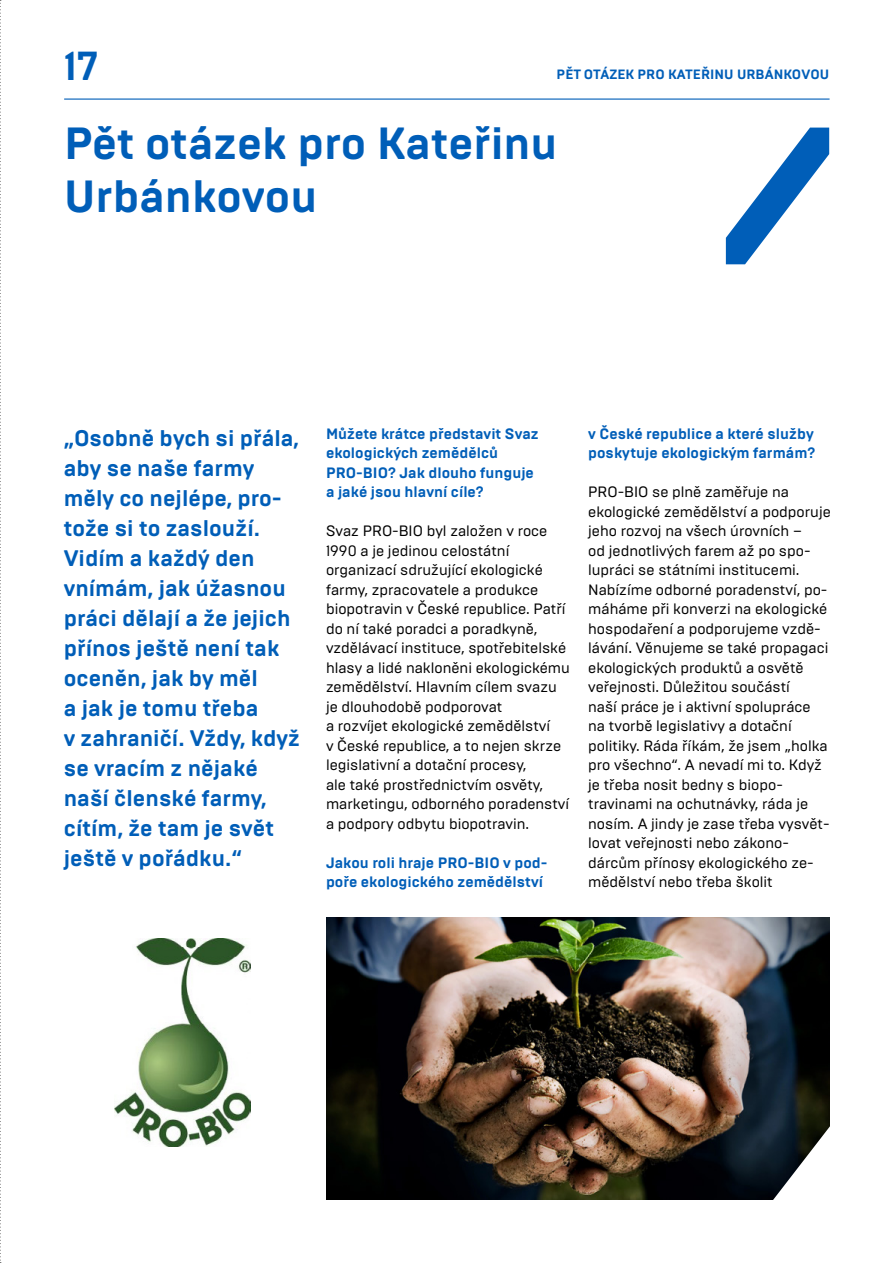
<style>
.page{position:relative;width:893px;height:1263px;background:#fff}
.page>*{position:absolute;margin:0;border:0;box-sizing:border-box;transform-origin:0 0}
.t1{font:700 45px/52.5px "Brutal Type";color:#005eb8}
.t2{font:700 40.5px "Brutal Type";color:#005eb8}
.t3{font:700 22.5px/30px "Brutal Type";color:#005eb8}
.t4{font:15px/19.5px "Brutal Type";color:#000}
.t5{font:700 15px/19.5px "Brutal Type";color:#005eb8}
.t6{font:700 13.5px "Brutal Type";letter-spacing:.005em;color:#005eb8}
</style>
<div class="page">
<svg style="left:726px;top:128px;width:103px;height:136px"></svg>
<img style="left:114px;top:938px;width:137px;height:208px">
<img style="left:326px;top:917px;width:503px;height:282px">
<svg style="left:773px;top:1125px;width:57px;height:75px"></svg>
<hr style="left:64px;top:99px;width:766px;height:1px;background:#005eb8">
<svg style="left:0;top:0;width:1px;height:1263px"></svg>
<h2 class="t2" style="left:64px;top:41px;width:36px">17</h2>
<p class="t6" style="left:557px;top:66px;width:274px">PĚT OTÁZEK PRO KATEŘINU URBÁNKOVOU</p>
<h1 class="t1" style="left:64px;top:117px;width:495px">Pět otázek pro Kateřinu<br>Urbánkovou</h1>
<p class="t3" style="left:64px;top:423px;width:238px">„Osobně bych si přála, aby se naše farmy měly co nejlépe, pro&shy;tože si to zaslouží.<br>Vidím a každý den vnímám, jak úžasnou práci dělají a že jejich přínos ještě není tak oceněn, jak by měl<br>a jak je tomu třeba<br>v zahraničí. Vždy, když se vracím z nějaké naší členské farmy, cítím, že tam je svět ještě v pořádku.“</p>
<p class="t5" style="left:326px;top:424px;width:214px">Můžete krátce představit Svaz ekologických zemědělců<br>PRO-BIO? Jak dlouho funguje a jaké jsou hlavní cíle?</p>
<p class="t4" style="left:326px;top:521px;width:245px">Svaz PRO-BIO byl založen v roce 1990 a je jedinou celostátní organizací sdružující ekologické farmy, zpracovatele a produkce biopotravin v České republice. Patří do ní také poradci a poradkyně, vzdělávací instituce, spotřebitelské hlasy a lidé nakloněni ekologickému zemědělství. Hlavním cílem svazu je dlouhodobě podporovat<br>a rozvíjet ekologické zemědělství<br>v České republice, a to nejen skrze legislativní a dotační procesy,<br>ale také prostřednictvím osvěty, marketingu, odborného poradenství a podpory odbytu biopotravin.</p>
<p class="t5" style="left:326px;top:853px;width:223px">Jakou roli hraje PRO-BIO v pod&shy;poře ekologického zemědělství</p>
<p class="t5" style="left:588px;top:424px;width:229px">v České republice a které služby poskytuje ekologickým farmám?</p>
<p class="t4" style="left:588px;top:482px;width:244px">PRO-BIO se plně zaměřuje na ekologické zemědělství a podporuje jeho rozvoj na všech úrovních –<br>od jednotlivých farem až po spo&shy;lupráci se státními institucemi.<br>Nabízíme odborné poradenství, po&shy;máháme při konverzi na ekologické hospodaření a podporujeme vzdě&shy;lávání. Věnujeme se také propagaci ekologických produktů a osvětě veřejnosti. Důležitou součástí<br>naší práce je i aktivní spolupráce na tvorbě legislativy a dotační politiky. Ráda říkám, že jsem „holka pro všechno“. A nevadí mi to. Když je třeba nosit bedny s biopo&shy;travinami na ochutnávky, ráda je nosím. A jindy je zase třeba vysvět&shy;lovat veřejnosti nebo zákono&shy;dárcům přínosy ekologického ze&shy;mědělství nebo třeba školit</p>
</div>
